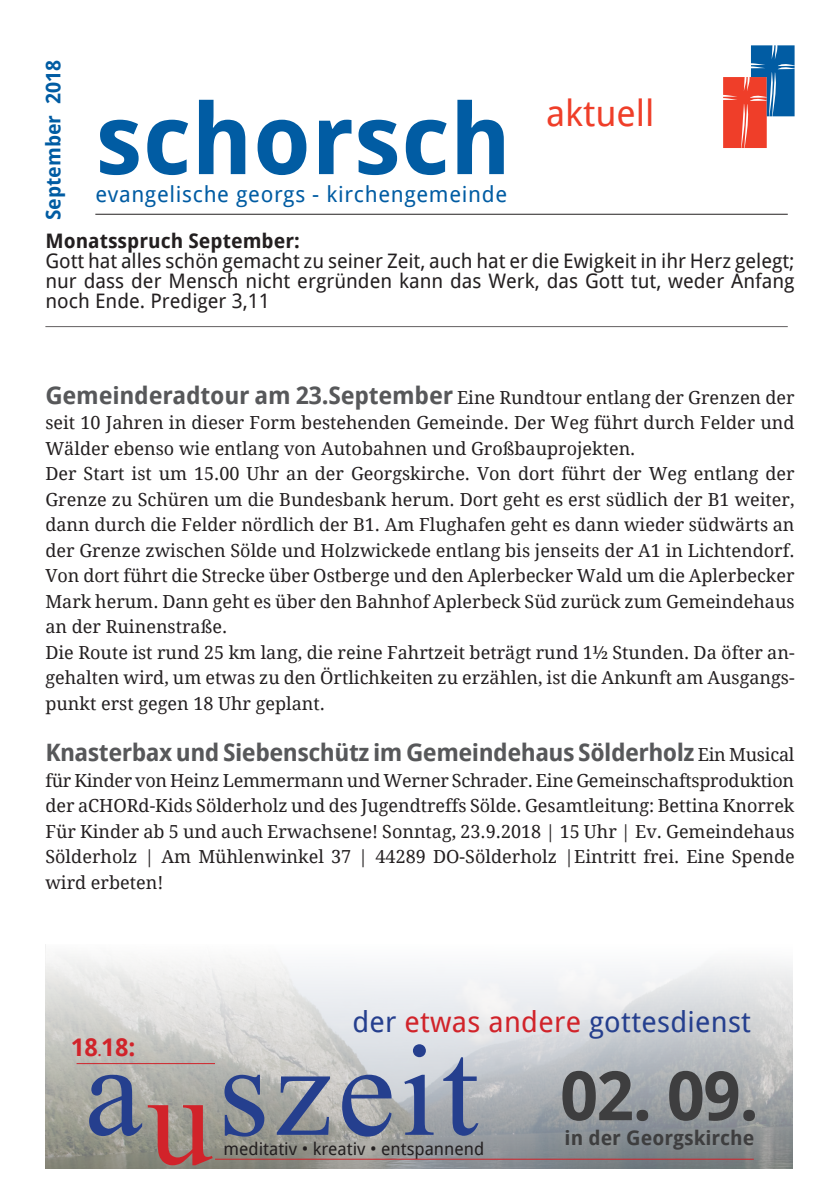
<style>
.page{position:relative;width:840px;height:1191px;background:#fff}
.page>*{position:absolute;margin:0;border:0;box-sizing:border-box;transform-origin:0 0}
.t1{font:130.4px "Times New Roman";letter-spacing:.04em;color:#253f8e}
.t2{font:700 97.8px "Droid Sans";color:#015ca3}
.t3{font:700 68px "Droid Sans";color:#3e3e3f}
.t4{font:36px "Droid Sans";color:#ef3e29}
.t5{font:28.6px "Droid Sans";letter-spacing:.01em;color:#253f8e}
.t6{font:700 24.4px "Droid Sans";color:#d1232a}
.t7{font:700 24px "Droid Sans";letter-spacing:-.02em;color:#57585a}
.t8{font:22px "Droid Sans";letter-spacing:.03em;color:#015ca3}
.t9{font:20px/20px "Droid Sans";color:#231f20;text-align:justify}
.t10{font:700 20px "Droid Sans";color:#231f20}
.t11{font:700 20px "Droid Sans";color:#3e3e3f}
.t12{font:700 20px "Droid Sans";color:#015ca3}
.t13{font:18px/25.6px "Droid Serif";color:#231f20}
.t14{font:17.4px "Droid Sans";color:#231f20}
.s1{font-family:"Droid Sans";font-weight:700;font-size:24px;color:#57585a}
.s2{font-family:"Droid Serif";font-weight:400;font-size:18px;color:#231f20}
.s3{color:#d1232a}
.s4{font-size:13px}
</style>
<div class="page">
<hr style="left:95px;top:214px;width:692px;height:1px;background:#231f20">
<svg style="left:723px;top:45px;width:71px;height:103px"></svg>
<img style="left:45px;top:944px;width:747px;height:225px">
<hr style="left:215px;top:1158px;width:538px;height:1px;background:#d1232a">
<hr style="left:76px;top:1063px;width:139px;height:1px;background:#d1232a">
<hr style="left:45px;top:326px;width:742px;height:1px;background:#231f20">
<p class="t12" style="left:40px;top:220px;width:161px;rotate:-90deg">September 2018</p>
<h2 class="t2" style="left:95px;top:76px;width:417px">schorsch</h2>
<p class="t8" style="left:95px;top:180px;width:413px">evangelische georgs - kirchengemeinde</p>
<h3 class="t4" style="left:546px;top:90px;width:110px">aktuell</h3>
<p class="t10" style="left:45px;top:227px;width:256px">Monatsspruch September:</p>
<p class="t9" style="left:45px;top:250px;width:750px">Gott hat alles schön gemacht zu seiner Zeit, auch hat er die Ewigkeit in ihr Herz gelegt; nur dass der Mensch nicht ergründen kann das Werk, das Gott tut, weder Anfang noch Ende. Prediger 3,11</p>
<p class="t13" style="left:45px;top:385px;width:750px"><span class="s1">Gemeinderadtour am 23.September</span> Eine Rundtour entlang der Grenzen der seit 10 Jahren in dieser Form bestehenden Gemeinde. Der Weg führt durch Felder und Wälder ebenso wie entlang von Autobahnen und Großbauprojekten.<br>Der Start ist um 15.00 Uhr an der Georgskirche. Von dort führt der Weg entlang der Grenze zu Schüren um die Bundesbank herum. Dort geht es erst südlich der B1 weiter, dann durch die Felder nördlich der B1. Am Flughafen geht es dann wieder südwärts an der Grenze zwischen Sölde und Holzwickede entlang bis jenseits der A1 in Lichtendorf.<br>Von dort führt die Strecke über Ostberge und den Aplerbecker Wald um die Aplerbecker Mark herum. Dann geht es über den Bahnhof Aplerbeck Süd zurück zum Gemeindehaus an der Ruinenstraße.<br>Die Route ist rund 25 km lang, die reine Fahrtzeit beträgt rund 1½ Stunden. Da öfter an&shy;gehalten wird, um etwas zu den Örtlichkeiten zu erzählen, ist die Ankunft am Ausgangs&shy;punkt erst gegen 18 Uhr geplant.</p>
<h3 class="t7" style="left:45px;top:737px;width:750px">Knasterbax und Siebenschütz im Gemeindehaus Sölderholz <span class="s2">Ein Musical</span></h3>
<p class="t13" style="left:45px;top:767px;width:750px;text-align:justify">für Kinder von Heinz Lemmermann und Werner Schrader. Eine Gemeinschaftsproduktion der aCHORd-Kids Sölderholz und des Jugendtreffs Sölde. Gesamtleitung: Bettina Knorrek Für Kinder ab 5 und auch Erwachsene! Sonntag, 23.9.2018 | 15 Uhr | Ev. Gemeindehaus Sölderholz | Am Mühlenwinkel 37 | 44289 DO-Sölderholz |Eintritt frei. Eine Spende wird erbeten!</p>
<h3 class="t5" style="left:352px;top:1003px;width:400px">der <span class="s3">etwas andere</span> gottesdienst</h3>
<h3 class="t6" style="left:71px;top:1031px;width:66px">18<span class="s4">.</span>18:</h3>
<h1 class="t1" style="left:84px;top:999px;width:395px">a<span class="s3">u</span>szeit</h1>
<h3 class="t3" style="left:560px;top:1052px;width:200px">02. 09.</h3>
<p class="t11" style="left:564px;top:1125px;width:191px">in der Georgskirche</p>
<p class="t14" style="left:223px;top:1137px;width:262px">meditativ • kreativ • entspannend</p>
</div>
